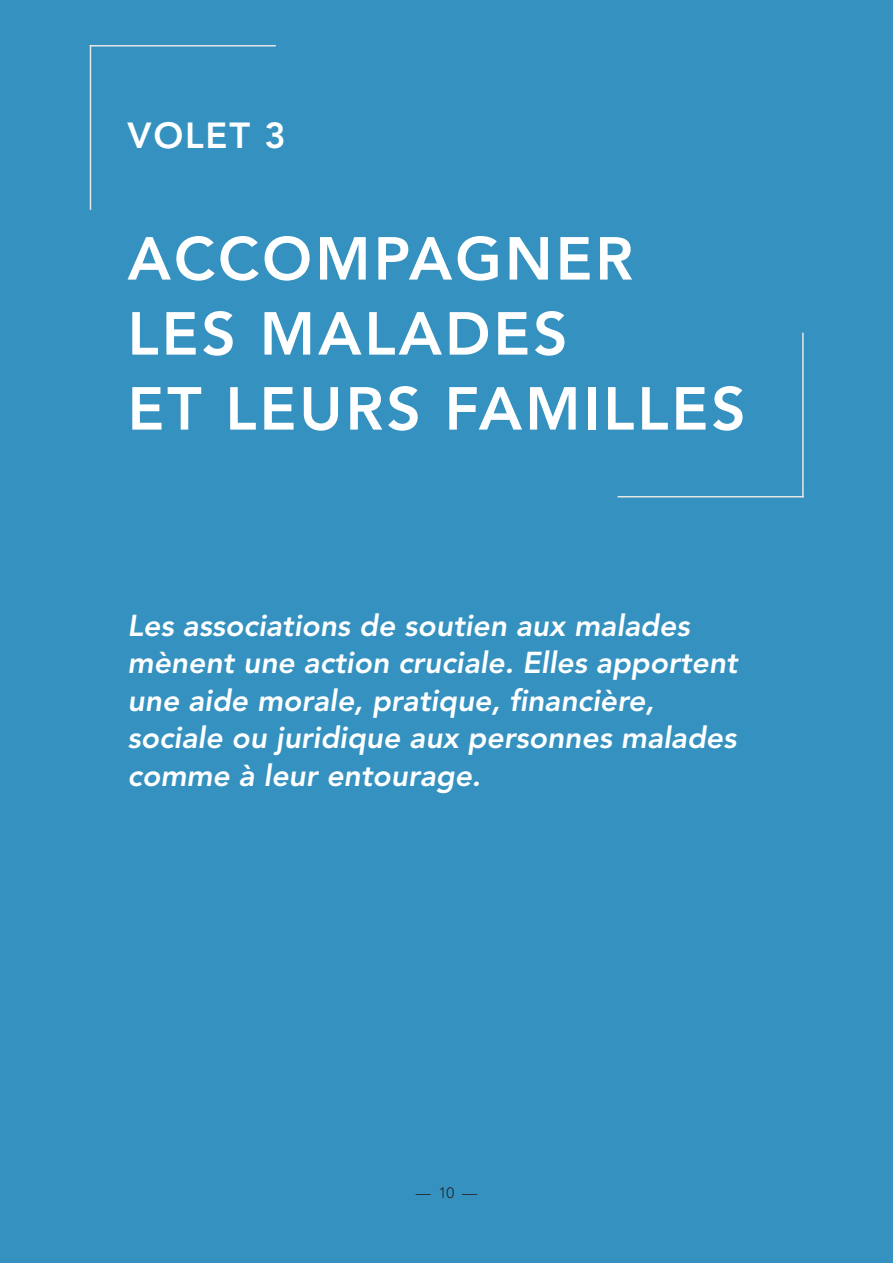
<style>
.page{position:relative;width:893px;height:1263px;background:#3592c0}
.page>*{position:absolute;margin:0;border:0;box-sizing:border-box;transform-origin:0 0}
.Avenir_40_light{font:800 60px/75px "Avenir LT Std";letter-spacing:.05em;color:#fff}
.Avenir_24_light{font:800 36px "Avenir LT Std";letter-spacing:.05em;color:#fff}
.Avenir_20_justifié{font:italic 800 30px/37.5px "Avenir LT Std";color:#fff}
.t1{font:300 15px "Avenir LT Std";color:#231f20}
</style>
<div class="page">
<hr style="left:618px;top:496px;width:186px;height:1px;background:#e7e6e6">
<hr style="left:802px;top:333px;width:2px;height:164px;background:#e7e6e6">
<hr style="left:90px;top:45px;width:186px;height:2px;background:#e7e6e6">
<hr style="left:90px;top:45px;width:1px;height:165px;background:#e7e6e6">
<p class="Avenir_24_light" style="left:128px;top:114px;width:160px">VOLET 3</p>
<p class="Avenir_40_light" style="left:128px;top:221px;width:507px">ACCOMPAGNER</p>
<p class="Avenir_40_light" style="left:128px;top:296px;width:620px">LES MALADES<br>ET LEURS FAMILLES</p>
<p class="Avenir_20_justifié" style="left:128px;top:607px;width:612px">Les associations de soutien aux malades mènent une action cruciale. Elles apportent une aide morale, pratique, financière, sociale ou juridique aux personnes malades comme à leur entourage.</p>
<p class="t1" style="left:416px;top:1184px;width:63px">— 10 —</p>
</div>
